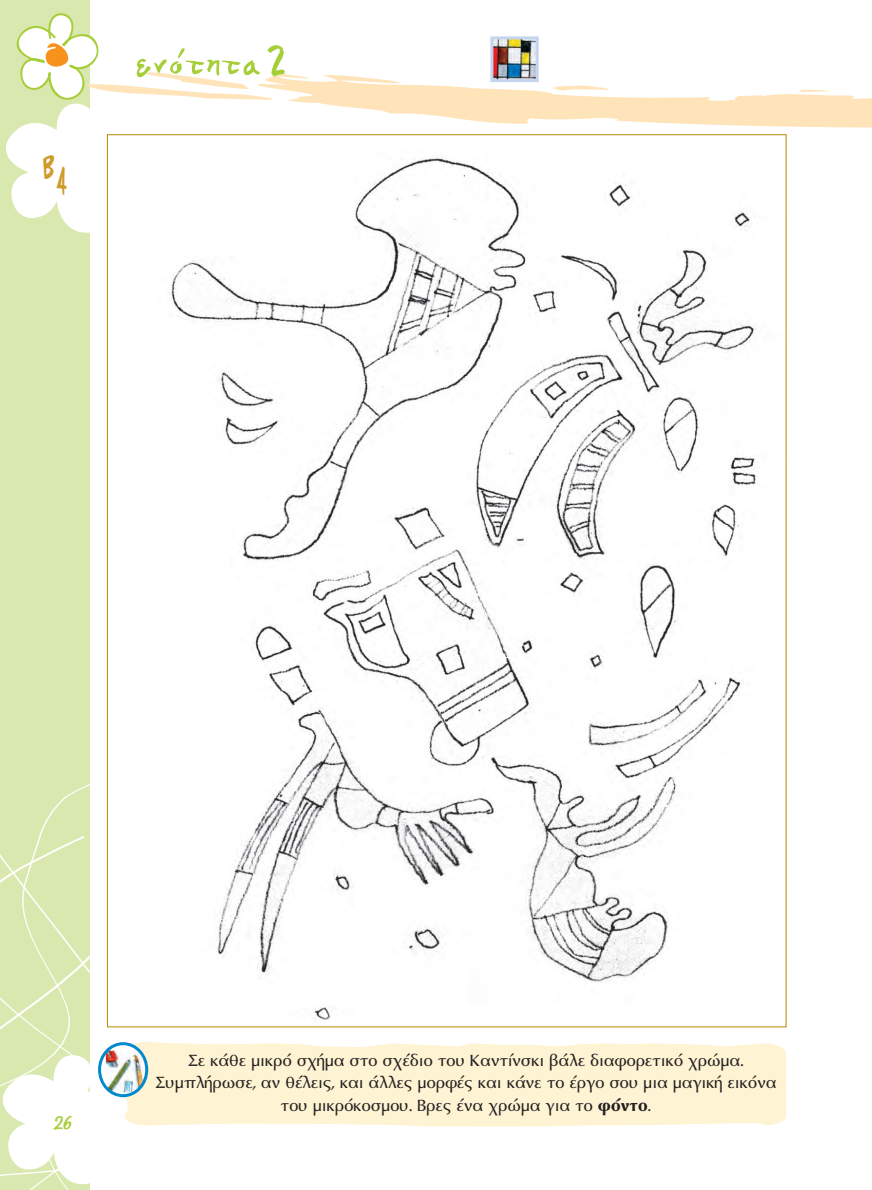
<style>
.page{position:relative;width:872px;height:1190px;background:#fff}
.page>*{position:absolute;margin:0;border:0;box-sizing:border-box;transform-origin:0 0}
.t1{font:700 52.5px "PF Flying Saucer";color:#cf9b2a;scale:.65 1}
.t2{font:700 24px "CF Marker";color:#a6ce39;scale:1.2 1}
.t3{font:21px/22.5px "Mg Optima UC Pol";letter-spacing:.01em;color:#231f20;text-align:center}
.s1{font-weight:700}
</style>
<div class="page">
<div style="left:0;top:0;width:90px;height:1189px;background:#d9e8ae"></div>
<svg style="left:287px;top:43px;width:585px;height:84px"></svg>
<svg style="left:548px;top:85px;width:63px;height:6px"></svg>
<svg style="left:798px;top:90px;width:30px;height:2px"></svg>
<svg style="left:6px;top:13px;width:281px;height:220px"></svg>
<img style="left:109px;top:136px;width:647px;height:884px">
<svg style="left:122px;top:1041px;width:663px;height:85px;fill:#fef3d2"></svg>
<svg style="left:100px;top:1043px;width:47px;height:52px"></svg>
<img style="left:106px;top:1050px;width:41px;height:42px">
<div style="left:98px;top:1042px;width:50px;height:55px;border:3px solid #0089cf;border-radius:50%"></div>
<img style="left:494px;top:40px;width:40px;height:38px">
<div style="left:490px;top:36px;width:48px;height:46px;border:3px solid #c6d5ed"></div>
<svg style="left:0;top:784px;width:90px;height:406px"></svg>
<h1 class="t1" style="left:42px;top:141px;width:41px">b4</h1>
<p class="t2" style="left:54px;top:1109px;width:17px">26</p>
<p class="t3" style="left:155px;top:1048px;width:622px">Σε κάθε μικρό σχήμα στο σχέδιο του Καντίνσκι βάλε διαφορετικό χρώμα.<br>Συμπλήρωσε, αν θέλεις, και άλλες μορφές και κάνε το έργο σου μια μαγική εικόνα του μικρόκοσμου. Βρες ένα χρώμα για το <span class="s1">φόντο</span>.</p>
</div>
